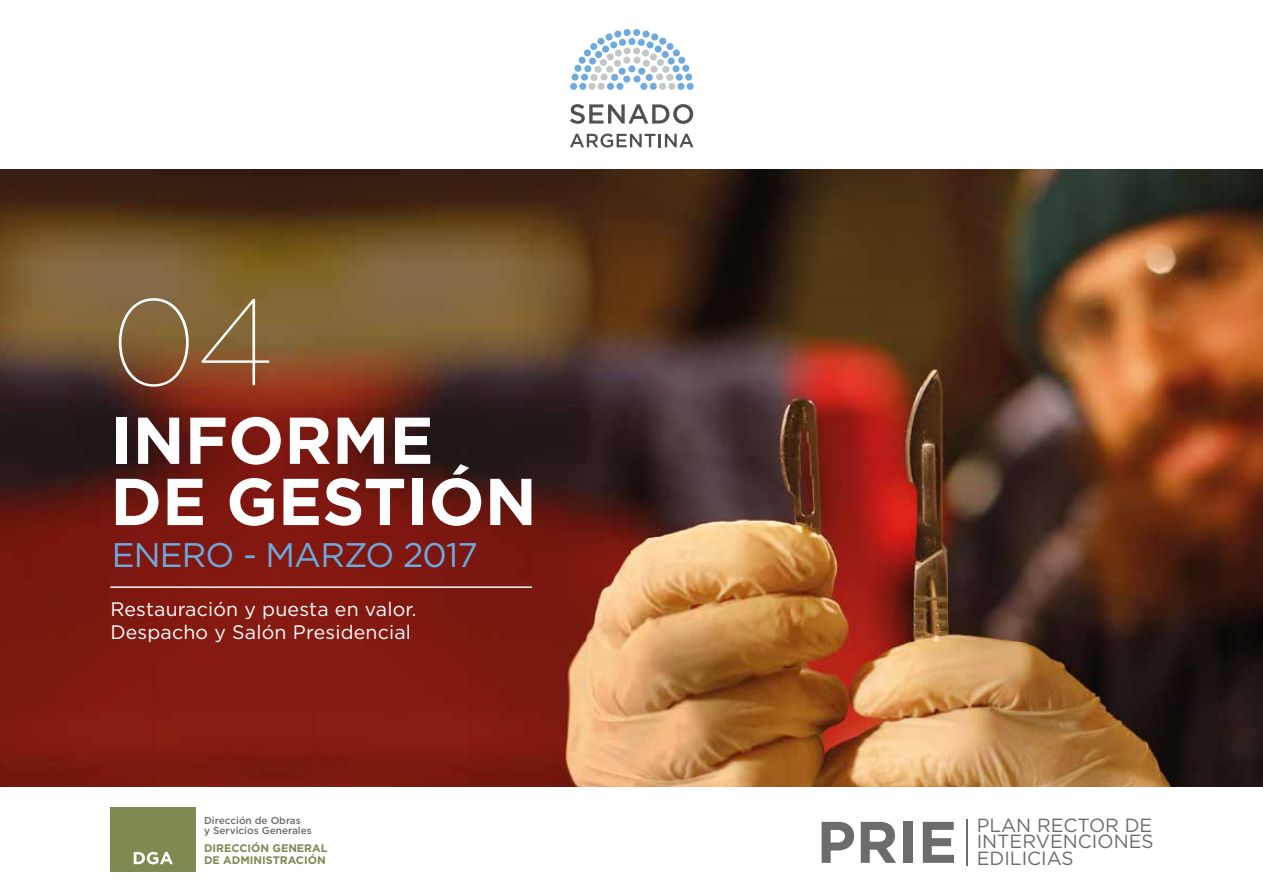
<style>
.page{position:relative;width:1263px;height:893px;background:#fff}
.page>*{position:absolute;margin:0;border:0;box-sizing:border-box;transform-origin:0 0}
.t1{font:100 122.25px "Gotham";color:#fff}
.t2{font:700 66.15px/61.2px "Gotham";color:#fff}
.t3{font:700 58.65px "Gotham";color:#6c6c6c}
.t4{font:34.05px "Gotham";letter-spacing:-.025em;color:#6eaadd}
.t5{font:19.5px/23.4px "Gotham";letter-spacing:.01em;color:#fff}
.t6{font:19.05px/17px "Gotham";color:#6c6c6c;text-align:justify}
.t7{font:700 10.95px/12.3px "Gotham";color:#7f8952}
.t8{font:500 10.05px/9.9px "Gotham";color:#6b6b6a}
</style>
<div class="page">
<img style="left:0;top:169px;width:1263px;height:618px">
<div style="left:650px;top:83px;width:7px;height:7px;background:#6eaadd;border-radius:50%"></div>
<div style="left:646px;top:74px;width:7px;height:7px;background:#6eaadd;border-radius:50%"></div>
<div style="left:638px;top:68px;width:7px;height:7px;background:#6eaadd;border-radius:50%"></div>
<div style="left:628px;top:65px;width:7px;height:7px;background:#6eaadd;border-radius:50%"></div>
<div style="left:619px;top:68px;width:7px;height:7px;background:#6eaadd;border-radius:50%"></div>
<div style="left:611px;top:74px;width:7px;height:7px;background:#6eaadd;border-radius:50%"></div>
<div style="left:607px;top:83px;width:7px;height:7px;background:#6eaadd;border-radius:50%"></div>
<div style="left:640px;top:83px;width:7px;height:7px;background:#6eaadd;border-radius:50%"></div>
<div style="left:633px;top:76px;width:8px;height:7px;background:#6eaadd;border-radius:50%"></div>
<div style="left:623px;top:76px;width:7px;height:7px;background:#6eaadd;border-radius:50%"></div>
<div style="left:616px;top:83px;width:7px;height:7px;background:#6eaadd;border-radius:50%"></div>
<div style="left:668px;top:83px;width:7px;height:7px;background:#c4c6c8;border-radius:50%"></div>
<div style="left:666px;top:74px;width:7px;height:7px;background:#c4c6c8;border-radius:50%"></div>
<div style="left:662px;top:66px;width:7px;height:7px;background:#c4c6c8;border-radius:50%"></div>
<div style="left:657px;top:59px;width:7px;height:7px;background:#c4c6c8;border-radius:50%"></div>
<div style="left:650px;top:53px;width:7px;height:7px;background:#c4c6c8;border-radius:50%"></div>
<div style="left:642px;top:49px;width:7px;height:8px;background:#c4c6c8;border-radius:50%"></div>
<div style="left:633px;top:47px;width:7px;height:7px;background:#c4c6c8;border-radius:50%"></div>
<div style="left:624px;top:47px;width:7px;height:7px;background:#c4c6c8;border-radius:50%"></div>
<div style="left:615px;top:49px;width:7px;height:8px;background:#c4c6c8;border-radius:50%"></div>
<div style="left:607px;top:53px;width:7px;height:7px;background:#c4c6c8;border-radius:50%"></div>
<div style="left:600px;top:59px;width:7px;height:7px;background:#c4c6c8;border-radius:50%"></div>
<div style="left:594px;top:66px;width:7px;height:7px;background:#c4c6c8;border-radius:50%"></div>
<div style="left:590px;top:74px;width:7px;height:7px;background:#c4c6c8;border-radius:50%"></div>
<div style="left:588px;top:83px;width:7px;height:7px;background:#c4c6c8;border-radius:50%"></div>
<div style="left:659px;top:83px;width:7px;height:7px;background:#c4c6c8;border-radius:50%"></div>
<div style="left:656px;top:73px;width:7px;height:7px;background:#c4c6c8;border-radius:50%"></div>
<div style="left:650px;top:66px;width:8px;height:7px;background:#c4c6c8;border-radius:50%"></div>
<div style="left:643px;top:60px;width:7px;height:7px;background:#c4c6c8;border-radius:50%"></div>
<div style="left:633px;top:57px;width:7px;height:7px;background:#c4c6c8;border-radius:50%"></div>
<div style="left:623px;top:57px;width:7px;height:7px;background:#c4c6c8;border-radius:50%"></div>
<div style="left:614px;top:60px;width:7px;height:7px;background:#c4c6c8;border-radius:50%"></div>
<div style="left:606px;top:66px;width:7px;height:7px;background:#c4c6c8;border-radius:50%"></div>
<div style="left:601px;top:73px;width:7px;height:7px;background:#c4c6c8;border-radius:50%"></div>
<div style="left:598px;top:83px;width:7px;height:7px;background:#c4c6c8;border-radius:50%"></div>
<div style="left:687px;top:83px;width:7px;height:7px;background:#6eaadd;border-radius:50%"></div>
<div style="left:685px;top:74px;width:7px;height:7px;background:#6eaadd;border-radius:50%"></div>
<div style="left:682px;top:65px;width:7px;height:7px;background:#6eaadd;border-radius:50%"></div>
<div style="left:678px;top:57px;width:7px;height:7px;background:#6eaadd;border-radius:50%"></div>
<div style="left:673px;top:49px;width:7px;height:7px;background:#6eaadd;border-radius:50%"></div>
<div style="left:666px;top:43px;width:7px;height:7px;background:#6eaadd;border-radius:50%"></div>
<div style="left:659px;top:38px;width:7px;height:7px;background:#6eaadd;border-radius:50%"></div>
<div style="left:651px;top:33px;width:7px;height:8px;background:#6eaadd;border-radius:50%"></div>
<div style="left:642px;top:31px;width:7px;height:7px;background:#6eaadd;border-radius:50%"></div>
<div style="left:633px;top:29px;width:7px;height:7px;background:#6eaadd;border-radius:50%"></div>
<div style="left:624px;top:29px;width:7px;height:7px;background:#6eaadd;border-radius:50%"></div>
<div style="left:614px;top:31px;width:7px;height:7px;background:#6eaadd;border-radius:50%"></div>
<div style="left:605px;top:33px;width:8px;height:8px;background:#6eaadd;border-radius:50%"></div>
<div style="left:597px;top:38px;width:7px;height:7px;background:#6eaadd;border-radius:50%"></div>
<div style="left:590px;top:43px;width:7px;height:7px;background:#6eaadd;border-radius:50%"></div>
<div style="left:584px;top:49px;width:7px;height:7px;background:#6eaadd;border-radius:50%"></div>
<div style="left:579px;top:57px;width:7px;height:7px;background:#6eaadd;border-radius:50%"></div>
<div style="left:574px;top:65px;width:7px;height:7px;background:#6eaadd;border-radius:50%"></div>
<div style="left:572px;top:74px;width:7px;height:7px;background:#6eaadd;border-radius:50%"></div>
<div style="left:570px;top:83px;width:7px;height:7px;background:#6eaadd;border-radius:50%"></div>
<div style="left:677px;top:83px;width:7px;height:7px;background:#6eaadd;border-radius:50%"></div>
<div style="left:676px;top:74px;width:7px;height:7px;background:#6eaadd;border-radius:50%"></div>
<div style="left:672px;top:65px;width:7px;height:7px;background:#6eaadd;border-radius:50%"></div>
<div style="left:668px;top:58px;width:7px;height:7px;background:#6eaadd;border-radius:50%"></div>
<div style="left:662px;top:51px;width:7px;height:7px;background:#6eaadd;border-radius:50%"></div>
<div style="left:655px;top:46px;width:7px;height:7px;background:#6eaadd;border-radius:50%"></div>
<div style="left:647px;top:41px;width:7px;height:7px;background:#6eaadd;border-radius:50%"></div>
<div style="left:638px;top:39px;width:7px;height:7px;background:#6eaadd;border-radius:50%"></div>
<div style="left:628px;top:38px;width:7px;height:7px;background:#6eaadd;border-radius:50%"></div>
<div style="left:619px;top:39px;width:7px;height:7px;background:#6eaadd;border-radius:50%"></div>
<div style="left:610px;top:41px;width:7px;height:7px;background:#6eaadd;border-radius:50%"></div>
<div style="left:602px;top:46px;width:7px;height:7px;background:#6eaadd;border-radius:50%"></div>
<div style="left:595px;top:51px;width:7px;height:7px;background:#6eaadd;border-radius:50%"></div>
<div style="left:589px;top:58px;width:7px;height:7px;background:#6eaadd;border-radius:50%"></div>
<div style="left:584px;top:65px;width:7px;height:7px;background:#6eaadd;border-radius:50%"></div>
<div style="left:581px;top:74px;width:7px;height:7px;background:#6eaadd;border-radius:50%"></div>
<div style="left:579px;top:83px;width:7px;height:7px;background:#6eaadd;border-radius:50%"></div>
<svg style="left:570px;top:104px;width:123px;height:20px"></svg>
<svg style="left:570px;top:134px;width:123px;height:14px"></svg>
<hr style="left:966px;top:819px;width:2px;height:46px;background:#6c6c6c">
<div style="left:110px;top:807px;width:86px;height:65px;background:#7f8952"></div>
<svg style="left:134px;top:852px;width:39px;height:12px"></svg>
<svg style="left:110px;top:586px;width:422px;height:2px"></svg>
<h1 class="t1" style="left:110px;top:267px;width:164px">04</h1>
<h2 class="t2" style="left:110px;top:409px;width:428px">INFORME<br>DE GESTIÓN</h2>
<h3 class="t4" style="left:112px;top:533px;width:367px">ENERO - MARZO 2017</h3>
<p class="t5" style="left:110px;top:597px;width:308px">Restauración y puesta en valor.<br>Despacho y Salón Presidencial</p>
<p class="t8" style="left:204px;top:815px;width:109px">Dirección de Obras<br>y Servicios Generales</p>
<p class="t7" style="left:204px;top:842px;width:125px">DIRECCIÓN GENERAL<br>DE ADMINISTRACIÓN</p>
<h3 class="t3" style="left:817px;top:803px;width:142px">PRIE</h3>
<p class="t6" style="left:977px;top:816px;width:178px">PLAN RECTOR DE INTERVENCIONES EDILICIAS</p>
</div>
